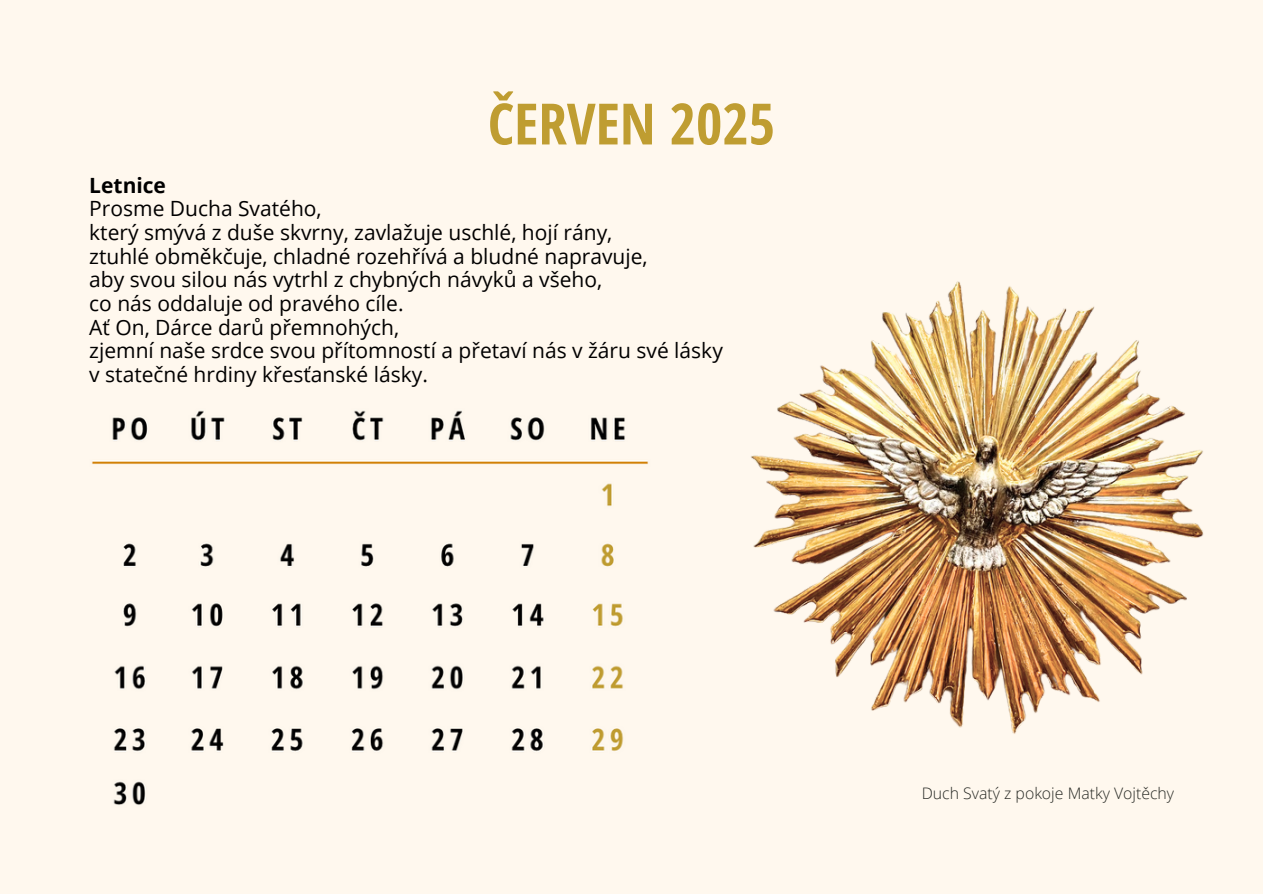
<style>
.page{position:relative;width:1263px;height:894px;background:#fff}
.page>*{position:absolute;margin:0;border:0;box-sizing:border-box;transform-origin:0 0}
.t1{font:700 57px "Open Sans Condensed";color:#bf9d31}
.t2{font:21px/23.7px "Open Sans";color:#000}
.t3{font:300 15.9px "Open Sans";color:#262823}
.s1{font-weight:700}
</style>
<div class="page">
<div style="left:0;top:0;width:1263px;height:893px;background:#fff8ee"></div>
<img style="left:751px;top:281px;width:453px;height:453px">
<img style="left:92px;top:410px;width:556px;height:54px">
<img style="left:602px;top:483px;width:10px;height:23px">
<img style="left:123px;top:543px;width:491px;height:24px">
<img style="left:113px;top:781px;width:33px;height:24px">
<img style="left:113px;top:603px;width:511px;height:149px">
<p class="t1" style="left:488px;top:83px;width:289px">ČERVEN 2025</p>
<h2 class="t2" style="left:89px;top:173px;width:635px"><span class="s1">Letnice<br></span>Prosme Ducha Svatého,<br>který smývá z duše skvrny, zavlažuje uschlé, hojí rány,<br>ztuhlé obměkčuje, chladné rozehřívá a bludné napravuje,<br>aby svou silou nás vytrhl z chybných návyků a všeho,<br>co nás oddaluje od pravého cíle.<br>Ať On, Dárce darů přemnohých,<br>zjemní naše srdce svou přítomností a přetaví nás v žáru své lásky v statečné hrdiny křesťanské lásky.</h2>
<p class="t3" style="left:922px;top:782px;width:254px">Duch Svatý z pokoje Matky Vojtěchy</p>
</div>
